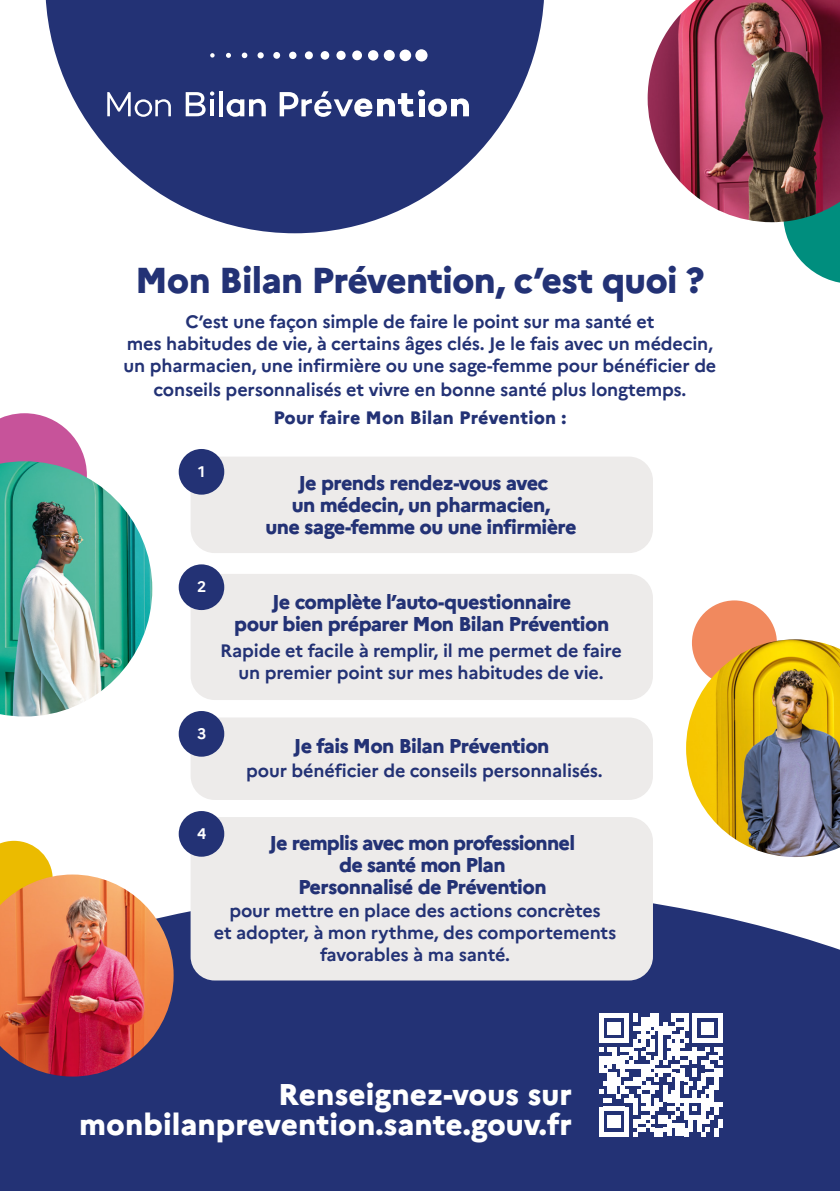
<style>
.page{position:relative;width:840px;height:1191px;background:#fff}
.page>*{position:absolute;margin:0;border:0;box-sizing:border-box;transform-origin:0 0}
.t1{font:800 36px "Marianne";letter-spacing:-.02em;color:#233275}
.t2{font:800 30px/29.8px "Marianne";color:#fff;text-align:right}
.t3{font:800 20px/22px "Marianne";letter-spacing:-.03em;color:#233275;text-align:center}
.t4{font:700 18px/22px "Marianne";letter-spacing:-.01em;color:#233275;text-align:center}
.t5{font:800 18px "Marianne";letter-spacing:.01em;color:#233275}
.t6{font:700 15.4px "Marianne";color:#fff}
</style>
<div class="page">
<div style="left:0;top:886px;width:839px;height:305px;background:#233275"></div>
<svg style="left:45px;top:0;width:499px;height:233px;fill:#233275"></svg>
<div style="left:415px;top:49px;width:12px;height:12px;background:#fff;border-radius:50%"></div>
<div style="left:399px;top:50px;width:12px;height:11px;background:#fff;border-radius:50%"></div>
<div style="left:383px;top:50px;width:11px;height:11px;background:#fff;border-radius:50%"></div>
<div style="left:368px;top:50px;width:10px;height:11px;background:#fff;border-radius:50%"></div>
<div style="left:352px;top:50px;width:10px;height:10px;background:#fff;border-radius:50%"></div>
<div style="left:336px;top:51px;width:9px;height:9px;background:#fff;border-radius:50%"></div>
<div style="left:320px;top:51px;width:9px;height:9px;background:#fff;border-radius:50%"></div>
<div style="left:305px;top:51px;width:8px;height:8px;background:#fff;border-radius:50%"></div>
<div style="left:289px;top:52px;width:7px;height:7px;background:#fff;border-radius:50%"></div>
<div style="left:273px;top:52px;width:7px;height:7px;background:#fff;border-radius:50%"></div>
<svg style="left:257px;top:52px;width:6px;height:6px"></svg>
<svg style="left:241px;top:53px;width:6px;height:5px"></svg>
<svg style="left:226px;top:53px;width:5px;height:5px"></svg>
<svg style="left:210px;top:53px;width:4px;height:5px"></svg>
<svg style="left:107px;top:92px;width:64px;height:25px"></svg>
<svg style="left:185px;top:91px;width:29px;height:25px"></svg>
<hr style="left:210px;top:100px;width:4px;height:16px;background:#fff">
<hr style="left:219px;top:91px;width:3px;height:25px;background:#fff">
<svg style="left:226px;top:99px;width:40px;height:18px"></svg>
<svg style="left:279px;top:90px;width:189px;height:27px"></svg>
<svg style="left:0;top:413px;width:86px;height:48px"></svg>
<svg style="left:0;top:841px;width:53px;height:33px"></svg>
<svg style="left:783px;top:222px;width:56px;height:61px"></svg>
<div style="left:691px;top:600px;width:85px;height:85px;background:#f1895e;border-radius:50%"></div>
<div style="left:190px;top:817px;width:462px;height:163px;background:#edebea;border-radius:24px"></div>
<div style="left:179px;top:811px;width:45px;height:45px;background:#233275;border-radius:50%"></div>
<div style="left:190px;top:717px;width:462px;height:83px;background:#edebea;border-radius:24px"></div>
<div style="left:179px;top:711px;width:45px;height:45px;background:#233275;border-radius:50%"></div>
<svg style="left:599px;top:1013px;width:123px;height:123px"></svg>
<div style="left:717px;top:1119px;width:5px;height:8px;background:#fff"></div>
<div style="left:190px;top:574px;width:462px;height:126px;background:#edebea;border-radius:24px"></div>
<div style="left:179px;top:564px;width:45px;height:46px;background:#233275;border-radius:50%"></div>
<div style="left:190px;top:456px;width:462px;height:97px;background:#edebea;border-radius:24px"></div>
<div style="left:179px;top:449px;width:45px;height:45px;background:#233275;border-radius:50%"></div>
<img style="left:0;top:461px;width:152px;height:255px">
<img style="left:647px;top:0;width:192px;height:222px">
<img style="left:0;top:874px;width:173px;height:202px">
<img style="left:686px;top:639px;width:153px;height:218px">
<h1 class="t1" style="left:135px;top:259px;width:570px">Mon Bilan Prévention, c’est quoi ?</h1>
<p class="t4" style="left:123px;top:310px;width:594px">C’est une façon simple de faire le point sur ma santé et<br>mes habitudes de vie, à certains âges clés. Je le fais avec un médecin, un pharmacien, une infirmière ou une sage-femme pour bénéficier de</p>
<p class="t4" style="left:153px;top:378px;width:534px">conseils personnalisés et vivre en bonne santé plus longtemps.</p>
<p class="t5" style="left:273px;top:406px;width:294px">Pour faire Mon Bilan Prévention :</p>
<p class="t6" style="left:198px;top:462px;width:9px">1</p>
<p class="t3" style="left:265px;top:471px;width:312px">Je prends rendez-vous avec<br>un médecin, un pharmacien,<br>une sage-femme ou une infirmière</p>
<p class="t6" style="left:197px;top:577px;width:11px">2</p>
<p class="t3" style="left:234px;top:591px;width:376px">Je complète l’auto-questionnaire<br>pour bien préparer Mon Bilan Prévention</p>
<p class="t4" style="left:220px;top:639px;width:403px">Rapide et facile à remplir, il me permet de faire un premier point sur mes habitudes de vie.</p>
<p class="t6" style="left:197px;top:724px;width:11px">3</p>
<p class="t3" style="left:294px;top:735px;width:257px">Je fais Mon Bilan Prévention</p>
<p class="t4" style="left:246px;top:759px;width:358px">pour bénéficier de conseils personnalisés.</p>
<p class="t6" style="left:197px;top:824px;width:11px">4</p>
<p class="t3" style="left:269px;top:831px;width:307px">Je remplis avec mon professionnel de santé mon Plan<br>Personnalisé de Prévention</p>
<p class="t4" style="left:214px;top:900px;width:404px">pour mettre en place des actions concrètes<br>et adopter, à mon rythme, des comportements favorables à ma santé.</p>
<h2 class="t2" style="left:79px;top:1079px;width:493px">Renseignez-vous sur monbilanprevention.sante.gouv.fr</h2>
</div>
